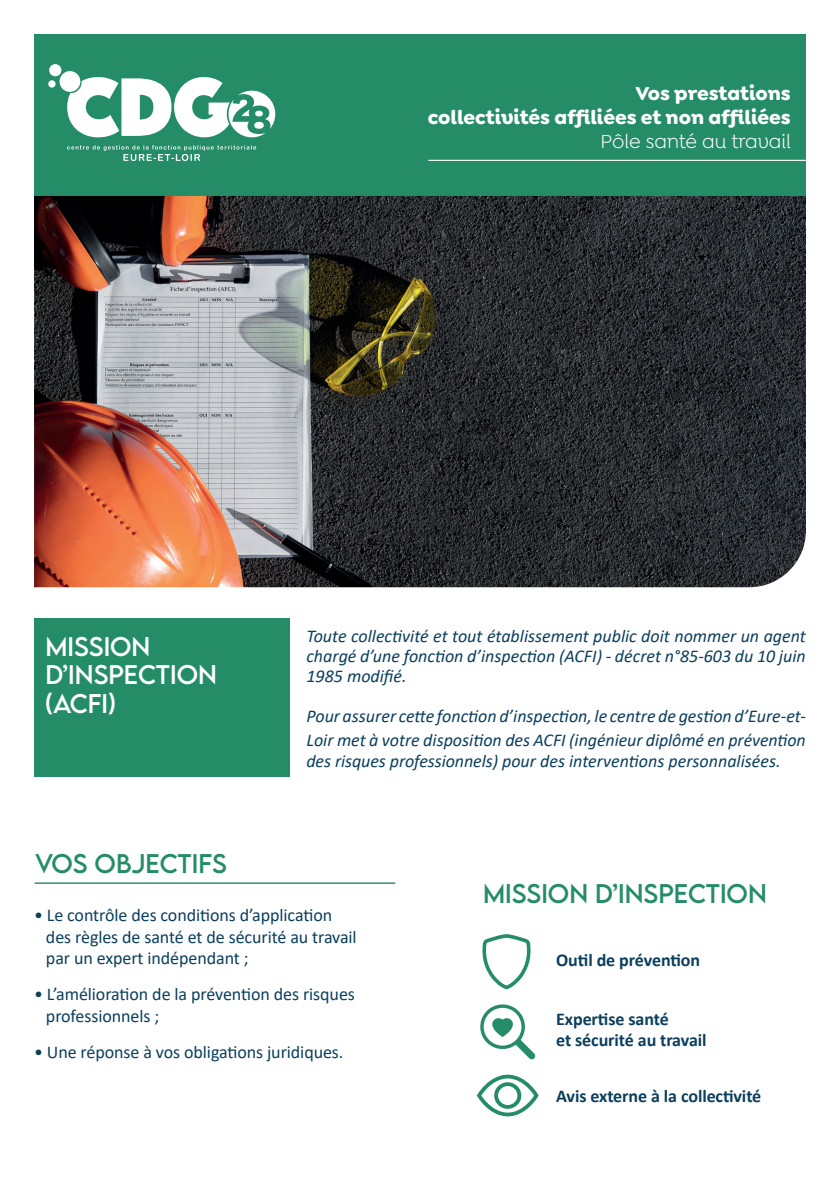
<style>
.page{position:relative;width:840px;height:1191px;background:#fff}
.page>*{position:absolute;margin:0;border:0;box-sizing:border-box;transform-origin:0 0}
.t1{font:24px "LEMONMILK";color:#258c68}
.t2{font:24px/28.8px "LEMONMILK";color:#fff}
.t3{font:700 20px/24px "Goldplay Alt";color:#fff;text-align:right}
.t4{font:20px "Goldplay Alt";color:#fff}
.t5{font:italic 18px/20px "Calibri";color:#0b3f5d;text-align:justify}
.t6{font:18px/21.6px "Calibri";letter-spacing:-.005em;color:#0b3f5d}
.t7{font:700 18px/21.6px "Calibri";letter-spacing:-.005em;color:#0b3f5d}
.s1{color:#0d405e}
</style>
<div class="page">
<div style="left:34px;top:34px;width:771px;height:256px;background:#258c68"></div>
<svg style="left:67px;top:145px;width:189px;height:16px"></svg>
<svg style="left:67px;top:77px;width:208px;height:60px"></svg>
<div style="left:59px;top:71px;width:21px;height:21px;background:#fff;border-radius:50%"></div>
<div style="left:49px;top:64px;width:12px;height:12px;background:#fff;border-radius:50%"></div>
<div style="left:48px;top:80px;width:8px;height:8px;background:#fff;border-radius:50%"></div>
<img style="left:34px;top:196px;width:771px;height:391px">
<div style="left:34px;top:618px;width:255px;height:159px;background:#258c68"></div>
<hr style="left:35px;top:882px;width:360px;height:2px;background:#258c68">
<svg style="left:482px;top:934px;width:49px;height:55px"></svg>
<svg style="left:480px;top:1004px;width:55px;height:55px"></svg>
<svg style="left:476px;top:1074px;width:62px;height:42px"></svg>
<svg style="left:428px;top:160px;width:377px;height:1px"></svg>
<p class="t3" style="left:427px;top:81px;width:364px">Vos prestations<br>collectivités affiliées et non affiliées</p>
<p class="t4" style="left:600px;top:130px;width:192px">Pôle santé au travail</p>
<h1 class="t2" style="left:45px;top:632px;width:173px">MISSION<br>D’INSPECTION (ACFI)</h1>
<p class="t5" style="left:306px;top:625px;width:500px">Toute collectivité et tout établissement public doit nommer un agent chargé d’une fonction d’inspection (ACFI) - décret n°85-603 du 10 juin 1985 modifié.</p>
<p class="t5" style="left:306px;top:703px;width:500px;line-height:24px">Pour assurer cette fonction d’inspection, le centre de gestion d’Eure-et-<br>Loir met à votre disposition des ACFI <span class="s1">(ingénieur diplômé en prévention</span></p>
<p class="t5" style="left:306px;top:750px;width:475px"><span class="s1">des risques professionnels)</span> pour des interventions personnalisées.</p>
<h1 class="t1" style="left:35px;top:848px;width:193px">VOS OBJECTIFS</h1>
<p class="t6" style="left:46px;top:903px;width:312px;text-indent:-12px"><span class="s1">•</span> Le contrôle des conditions d’application des règles de santé et de sécurité au travail par un expert indépendant ;</p>
<p class="t6" style="left:46px;top:983px;width:310px;text-indent:-12px"><span class="s1">•</span> L’amélioration de la prévention des risques professionnels ;</p>
<p class="t6" style="left:34px;top:1040px;width:311px">• Une réponse à vos obligations juridiques.</p>
<h1 class="t1" style="left:483px;top:878px;width:285px">MISSION D’INSPECTION</h1>
<p class="t7" style="left:556px;top:949px;width:145px">Outil de prévention</p>
<p class="t7" style="left:556px;top:1007px;width:152px">Expertise santé<br>et sécurité au travail</p>
<p class="t7" style="left:556px;top:1085px;width:206px">Avis externe à la collectivité</p>
</div>
